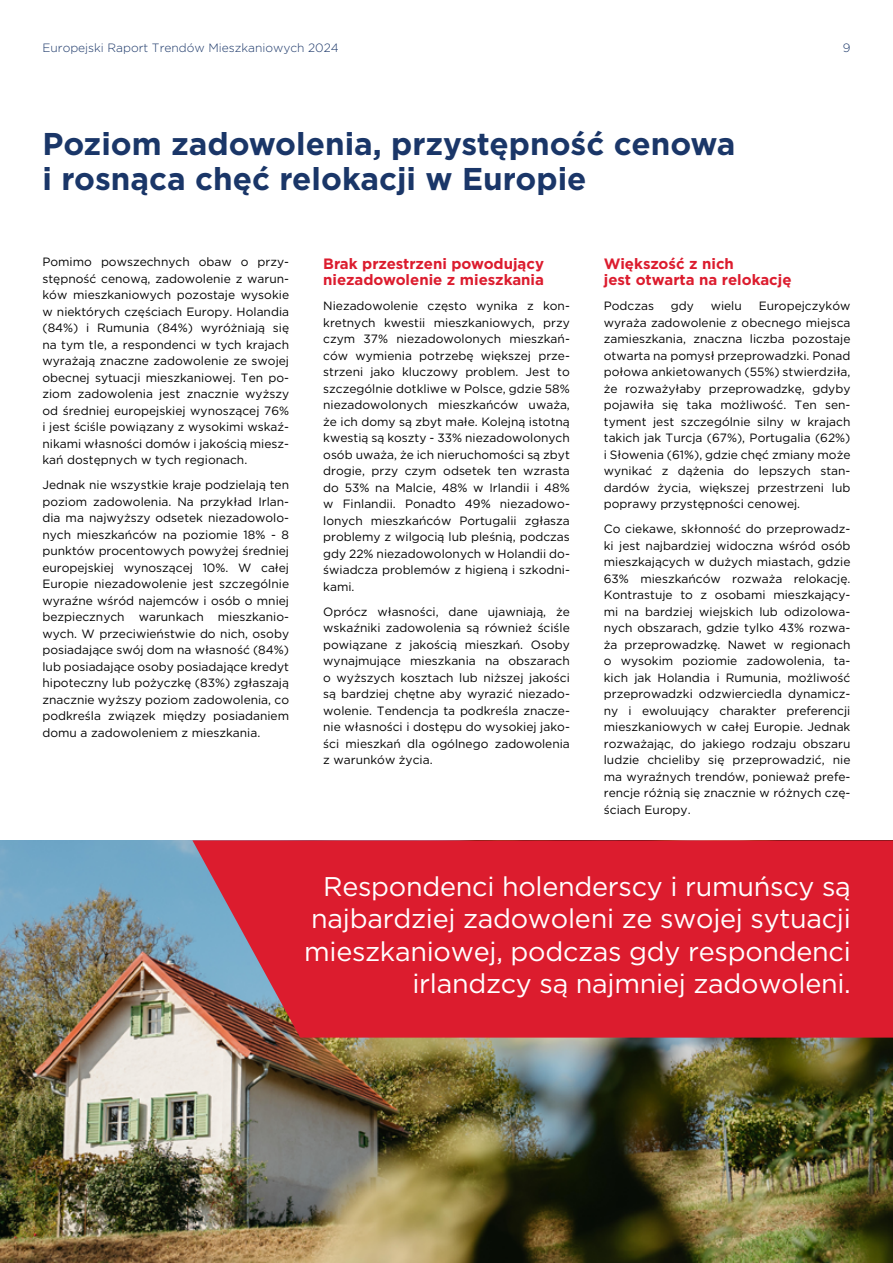
<style>
.page{position:relative;width:893px;height:1263px;background:#fff}
.page>*{position:absolute;margin:0;border:0;box-sizing:border-box;transform-origin:0 0}
.t1{font:700 31.5px/34.5px "Gotham";color:#1a3668}
.t2{font:27px/32.4px "Gotham";letter-spacing:-.01em;color:#fff;text-align:right}
.t3{font:700 15px/16.5px "Gotham";color:#dc1c2e}
.t4{font:12px/16.5px "Gotham";color:#000;text-align:justify}
.t5{font:300 12px "Gotham";color:#1a3668}
</style>
<div class="page">
<img style="left:0;top:840px;width:893px;height:423px">
<svg style="left:192px;top:840px;width:701px;height:197px;background:#d42536"></svg>
<p class="t5" style="left:42px;top:40px;width:298px">Europejski Raport Trendów Mieszkaniowych 2024</p>
<p class="t5" style="left:843px;top:40px;width:9px">9</p>
<h1 class="t1" style="left:42px;top:127px;width:695px">Poziom zadowolenia, przystępność cenowa i rosnąca chęć relokacji w Europie</h1>
<p class="t4" style="left:42px;top:253px;width:248px">Pomimo powszechnych obaw o przy&shy;stępność cenową, zadowolenie z warun&shy;ków mieszkaniowych pozostaje wysokie w niektórych częściach Europy. Holandia (84%) i Rumunia (84%) wyróżniają się na tym tle, a respondenci w tych krajach wyrażają znaczne zadowolenie ze swojej obecnej sytuacji mieszkaniowej. Ten po&shy;ziom zadowolenia jest znacznie wyższy od średniej europejskiej wynoszącej 76% i jest ściśle powiązany z wysokimi wskaź&shy;nikami własności domów i jakością miesz&shy;kań dostępnych w tych regionach.</p>
<p class="t4" style="left:42px;top:476px;width:248px">Jednak nie wszystkie kraje podzielają ten poziom zadowolenia. Na przykład Irlan&shy;dia ma najwyższy odsetek niezadowolo&shy;nych mieszkańców na poziomie 18% - 8 punktów procentowych powyżej średniej europejskiej wynoszącej 10%. W całej Europie niezadowolenie jest szczególnie wyraźne wśród najemców i osób o mniej bezpiecznych warunkach mieszkanio&shy;wych. W przeciwieństwie do nich, osoby posiadające swój dom na własność (84%) lub posiadające osoby posiadające kredyt hipoteczny lub pożyczkę (83%) zgłaszają znacznie wyższy poziom zadowolenia, co podkreśla związek między posiadaniem domu a zadowoleniem z mieszkania.</p>
<p class="t3" style="left:323px;top:255px;width:222px">Brak przestrzeni powodujący niezadowolenie z mieszkania</p>
<p class="t4" style="left:323px;top:297px;width:248px">Niezadowolenie często wynika z kon&shy;kretnych kwestii mieszkaniowych, przy czym 37% niezadowolonych mieszkań&shy;ców wymienia potrzebę większej prze&shy;strzeni jako kluczowy problem. Jest to szczególnie dotkliwe w Polsce, gdzie 58% niezadowolonych mieszkańców uważa, że ich domy są zbyt małe. Kolejną istotną kwestią są koszty - 33% niezadowolonych osób uważa, że ich nieruchomości są zbyt drogie, przy czym odsetek ten wzrasta do 53% na Malcie, 48% w Irlandii i 48% w Finlandii. Ponadto 49% niezadowo&shy;lonych mieszkańców Portugalii zgłasza problemy z wilgocią lub pleśnią, podczas gdy 22% niezadowolonych w Holandii do&shy;świadcza problemów z higieną i szkodni&shy;kami.</p>
<p class="t4" style="left:323px;top:603px;width:248px">Oprócz własności, dane ujawniają, że wskaźniki zadowolenia są również ściśle powiązane z jakością mieszkań. Osoby wynajmujące mieszkania na obszarach o wyższych kosztach lub niższej jakości są bardziej chętne aby wyrazić niezado&shy;wolenie. Tendencja ta podkreśla znacze&shy;nie własności i dostępu do wysokiej jako&shy;ści mieszkań dla ogólnego zadowolenia z warunków życia.</p>
<p class="t3" style="left:604px;top:255px;width:189px">Większość z nich<br>jest otwarta na relokację</p>
<p class="t4" style="left:604px;top:297px;width:52px">Podczas</p>
<p class="t4" style="left:671px;top:297px;width:25px">gdy</p>
<p class="t4" style="left:711px;top:297px;width:33px">wielu</p>
<p class="t4" style="left:604px;top:297px;width:248px;text-indent:155px">Europejczyków wyraża zadowolenie z obecnego miejsca zamieszkania, znaczna liczba pozostaje otwarta na pomysł przeprowadzki. Ponad połowa ankietowanych (55%) stwierdziła, że rozważyłaby przeprowadzkę, gdyby pojawiła się taka możliwość. Ten sen&shy;tyment jest szczególnie silny w krajach takich jak Turcja (67%), Portugalia (62%) i Słowenia (61%), gdzie chęć zmiany może wynikać z dążenia do lepszych stan&shy;dardów życia, większej przestrzeni lub poprawy przystępności cenowej.</p>
<p class="t4" style="left:604px;top:520px;width:248px">Co ciekawe, skłonność do przeprowadz&shy;ki jest najbardziej widoczna wśród osób mieszkających w dużych miastach, gdzie 63% mieszkańców rozważa relokację.<br>Kontrastuje to z osobami mieszkający&shy;mi na bardziej wiejskich lub odizolowa&shy;nych obszarach, gdzie tylko 43% rozwa&shy;ża przeprowadzkę. Nawet w regionach o wysokim poziomie zadowolenia, ta&shy;kich jak Holandia i Rumunia, możliwość przeprowadzki odzwierciedla dynamicz&shy;ny i ewoluujący charakter preferencji mieszkaniowych w całej Europie. Jednak rozważając, do jakiego rodzaju obszaru ludzie chcieliby się przeprowadzić, nie ma wyraźnych trendów, ponieważ prefe&shy;rencje różnią się znacznie w różnych czę&shy;ściach Europy.</p>
<h2 class="t2" style="left:304px;top:869px;width:548px">Respondenci holenderscy i rumuńscy są najbardziej zadowoleni ze swojej sytuacji mieszkaniowej, podczas gdy respondenci irlandzcy są najmniej zadowoleni.</h2>
</div>
